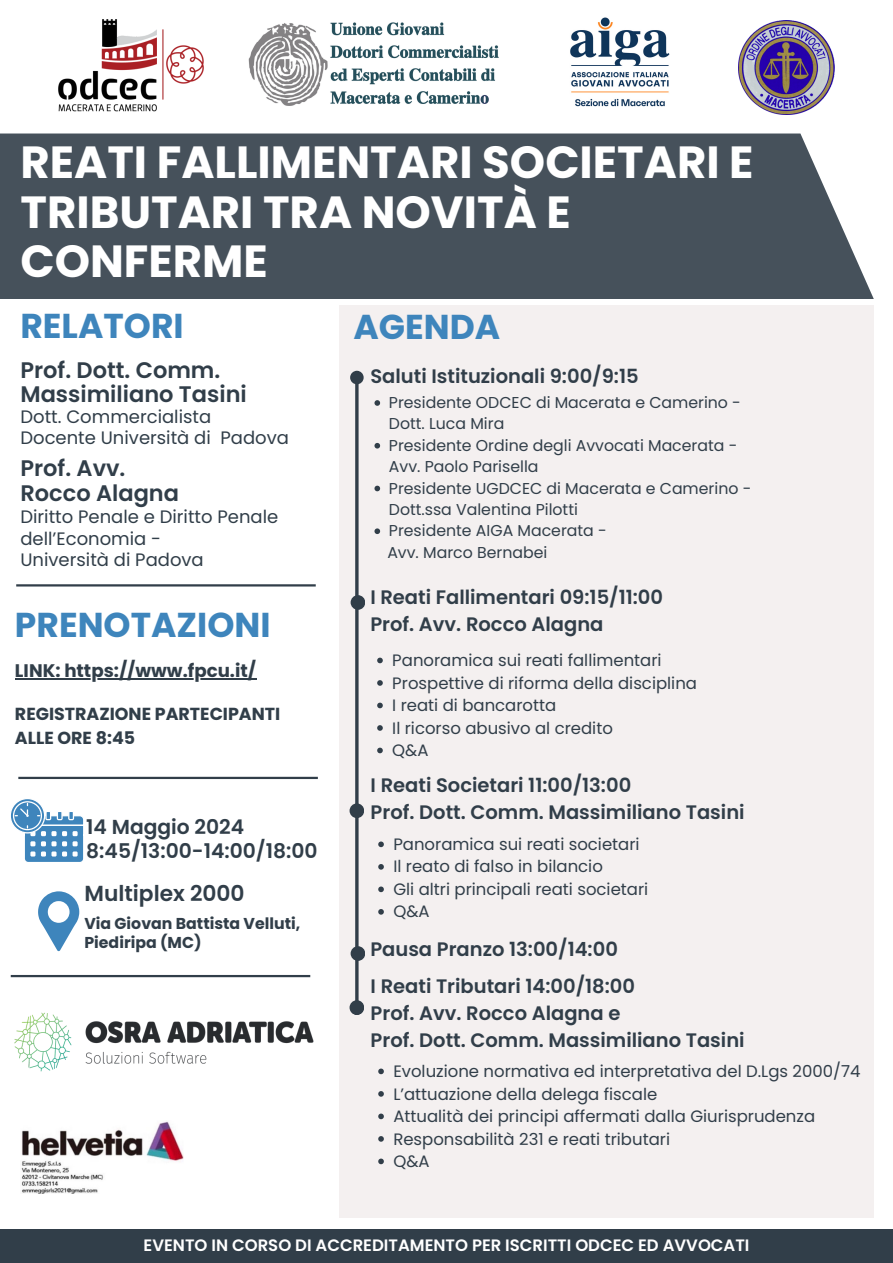
<style>
.page{position:relative;width:893px;height:1263px;background:#fff}
.page>*{position:absolute;margin:0;border:0;box-sizing:border-box;transform-origin:0 0}
.t1{font:700 45px/49.5px "Poppins";color:#fff}
.t2{font:700 34.5px "Poppins";color:#3e85bc}
.t3{font:600 22.5px/24.8px "Poppins";color:#313e49}
.t4{font:600 21.75px "Poppins";color:#313e49}
.t5{font:600 20.25px/24.2px "Poppins";color:#313e49}
.t6{font:600 19.5px/27px "Poppins";color:#313e49}
.t7{font:700 18.15px "Poppins";color:#313e49}
.t8{font:18px/21.4px "Poppins";color:#313e49}
.t9{font:700 17.4px/24.2px "Poppins";color:#313e49}
.t10{font:16.5px "Poppins";color:#313e49}
.t11{font:600 16.5px "Poppins";color:#fff}
.t12{font:15.75px/21.4px "Poppins";color:#313e49}
.t13{font:700 15.75px/18.6px "Poppins";color:#313e49}
</style>
<div class="page">
<div style="left:339px;top:305px;width:535px;height:912px;background:#f4f0f0"></div>
<div style="left:0;top:133px;width:874px;height:166px;background:#46515b"></div>
<div style="left:0;top:1229px;width:893px;height:34px;background:#313e49"></div>
<svg style="left:11px;top:799px;width:73px;height:63px"></svg>
<svg style="left:38px;top:891px;width:41px;height:60px"></svg>
<hr style="left:355px;top:383px;width:3px;height:619px;background:#313e49">
<div style="left:350px;top:1001px;width:14px;height:14px;border:3px solid #313e49;border-radius:50%"></div>
<div style="left:352px;top:372px;width:10px;height:11px;background:#313e49;border-radius:50%"></div>
<div style="left:350px;top:371px;width:14px;height:13px;border:3px solid #313e49;border-radius:50%"></div>
<img style="left:570px;top:17px;width:100px;height:90px">
<img style="left:738px;top:20px;width:97px;height:95px">
<div style="left:350px;top:946px;width:15px;height:15px;background:#313e49;border-radius:50%"></div>
<div style="left:349px;top:803px;width:15px;height:15px;background:#313e49;border-radius:50%"></div>
<div style="left:349px;top:1000px;width:15px;height:15px;background:#313e49;border-radius:50%"></div>
<hr style="left:11px;top:975px;width:299px;height:2px;background:#313e49">
<hr style="left:18px;top:777px;width:300px;height:2px;background:#313e49">
<hr style="left:16px;top:584px;width:300px;height:2px;background:#313e49">
<img style="left:248px;top:22px;width:251px;height:84px">
<img style="left:58px;top:19px;width:146px;height:93px">
<div style="left:350px;top:595px;width:15px;height:15px;background:#313e49;border-radius:50%"></div>
<img style="left:21px;top:1121px;width:162px;height:73px">
<img style="left:14px;top:1012px;width:300px;height:60px">
<svg style="left:377px;top:658px;width:6px;height:5px"></svg>
<svg style="left:377px;top:680px;width:6px;height:6px"></svg>
<svg style="left:377px;top:703px;width:6px;height:5px"></svg>
<svg style="left:377px;top:725px;width:6px;height:6px"></svg>
<svg style="left:377px;top:748px;width:6px;height:5px"></svg>
<svg style="left:378px;top:841px;width:6px;height:6px"></svg>
<svg style="left:378px;top:864px;width:6px;height:6px"></svg>
<svg style="left:378px;top:886px;width:6px;height:6px"></svg>
<svg style="left:378px;top:909px;width:6px;height:6px"></svg>
<svg style="left:378px;top:1068px;width:6px;height:6px"></svg>
<svg style="left:378px;top:1091px;width:6px;height:6px"></svg>
<svg style="left:378px;top:1113px;width:6px;height:6px"></svg>
<svg style="left:378px;top:1136px;width:6px;height:6px"></svg>
<svg style="left:378px;top:1158px;width:6px;height:6px"></svg>
<svg style="left:374px;top:400px;width:6px;height:6px"></svg>
<svg style="left:374px;top:443px;width:6px;height:5px"></svg>
<svg style="left:374px;top:486px;width:6px;height:5px"></svg>
<svg style="left:374px;top:528px;width:6px;height:6px"></svg>
<hr style="left:15px;top:678px;width:241px;height:2px;background:#313e49">
<p class="t1" style="left:20px;top:138px;width:734px">REATI FALLIMENTARI SOCIETARI E<br>TRIBUTARI TRA NOVITÀ E<br>CONFERME</p>
<p class="t2" style="left:353px;top:303px;width:148px">AGENDA</p>
<p class="t2" style="left:20px;top:302px;width:165px">RELATORI</p>
<p class="t3" style="left:20px;top:357px;width:228px">Prof. Dott. Comm.<br>Massimiliano Tasini</p>
<p class="t8" style="left:20px;top:406px;width:192px">Dott. Commercialista</p>
<h4 class="t8" style="left:20px;top:427px;width:270px">Docente Università di Padova</h4>
<p class="t3" style="left:20px;top:456px;width:160px">Prof. Avv.<br>Rocco Alagna</p>
<p class="t8" style="left:20px;top:506px;width:259px">Diritto Penale e Diritto Penale dell’Economia -</p>
<p class="t8" style="left:20px;top:549px;width:185px">Università di Padova</p>
<h3 class="t2" style="left:15px;top:600px;width:257px">PRENOTAZIONI</h3>
<p class="t7" style="left:15px;top:658px;width:242px">LINK: https://www.fpcu.it/</p>
<p class="t9" style="left:15px;top:702px;width:267px">REGISTRAZIONE PARTECIPANTI<br>ALLE ORE 8:45</p>
<p class="t5" style="left:86px;top:815px;width:233px">14 Maggio 2024<br>8:45/13:00-14:00/18:00</p>
<h3 class="t4" style="left:84px;top:878px;width:162px">Multiplex 2000</h3>
<p class="t13" style="left:84px;top:914px;width:217px">Via Giovan Battista Velluti,<br>Piediripa (MC)</p>
<p class="t6" style="left:370px;top:362px;width:270px">Saluti Istituzionali 9:00/9:15</p>
<p class="t12" style="left:389px;top:392px;width:353px">Presidente ODCEC di Macerata e Camerino -<br>Dott. Luca Mira</p>
<p class="t12" style="left:389px;top:435px;width:350px">Presidente Ordine degli Avvocati Macerata -<br>Avv. Paolo Parisella</p>
<h4 class="t12" style="left:389px;top:477px;width:364px">Presidente UGDCEC di Macerata e Camerino -<br>Dott.ssa Valentina Pilotti</h4>
<h4 class="t12" style="left:389px;top:520px;width:219px">Presidente AIGA Macerata -</h4>
<p class="t12" style="left:387px;top:541px;width:161px">Avv. Marco Bernabei</p>
<h2 class="t6" style="left:370px;top:584px;width:294px">I Reati Fallimentari 09:15/11:00<br>Prof. Avv. Rocco Alagna</h2>
<h6 class="t10" style="left:392px;top:649px;width:271px">Panoramica sui reati fallimentari</h6>
<h5 class="t10" style="left:392px;top:671px;width:306px">Prospettive di riforma della disciplina</h5>
<p class="t10" style="left:392px;top:694px;width:165px">I reati di bancarotta</p>
<h4 class="t10" style="left:392px;top:716px;width:222px">Il ricorso abusivo al credito</h4>
<p class="t10" style="left:392px;top:739px;width:38px">Q&amp;A</p>
<h4 class="t6" style="left:371px;top:772px;width:375px">I Reati Societari 11:00/13:00<br>Prof. Dott. Comm. Massimiliano Tasini</h4>
<h3 class="t10" style="left:393px;top:833px;width:248px">Panoramica sui reati societari</h3>
<p class="t10" style="left:393px;top:855px;width:211px">Il reato di falso in bilancio</p>
<p class="t10" style="left:393px;top:878px;width:256px">Gli altri principali reati societari</p>
<p class="t10" style="left:393px;top:900px;width:38px">Q&amp;A</p>
<p class="t6" style="left:370px;top:935px;width:249px">Pausa Pranzo 13:00/14:00</p>
<p class="t6" style="left:371px;top:972px;width:375px">I Reati Tributari 14:00/18:00<br>Prof. Avv. Rocco Alagna e<br>Prof. Dott. Comm. Massimiliano Tasini</p>
<h2 class="t10" style="left:393px;top:1060px;width:468px">Evoluzione normativa ed interpretativa del D.Lgs 2000/74</h2>
<h4 class="t10" style="left:393px;top:1082px;width:265px">L’attuazione della delega fiscale</h4>
<p class="t10" style="left:393px;top:1105px;width:423px">Attualità dei principi affermati dalla Giurisprudenza</p>
<p class="t10" style="left:393px;top:1127px;width:278px">Responsabilità 231 e reati tributari</p>
<p class="t10" style="left:393px;top:1150px;width:38px">Q&amp;A</p>
<p class="t11" style="left:144px;top:1233px;width:607px">EVENTO IN CORSO DI ACCREDITAMENTO PER ISCRITTI ODCEC ED AVVOCATI</p>
</div>
